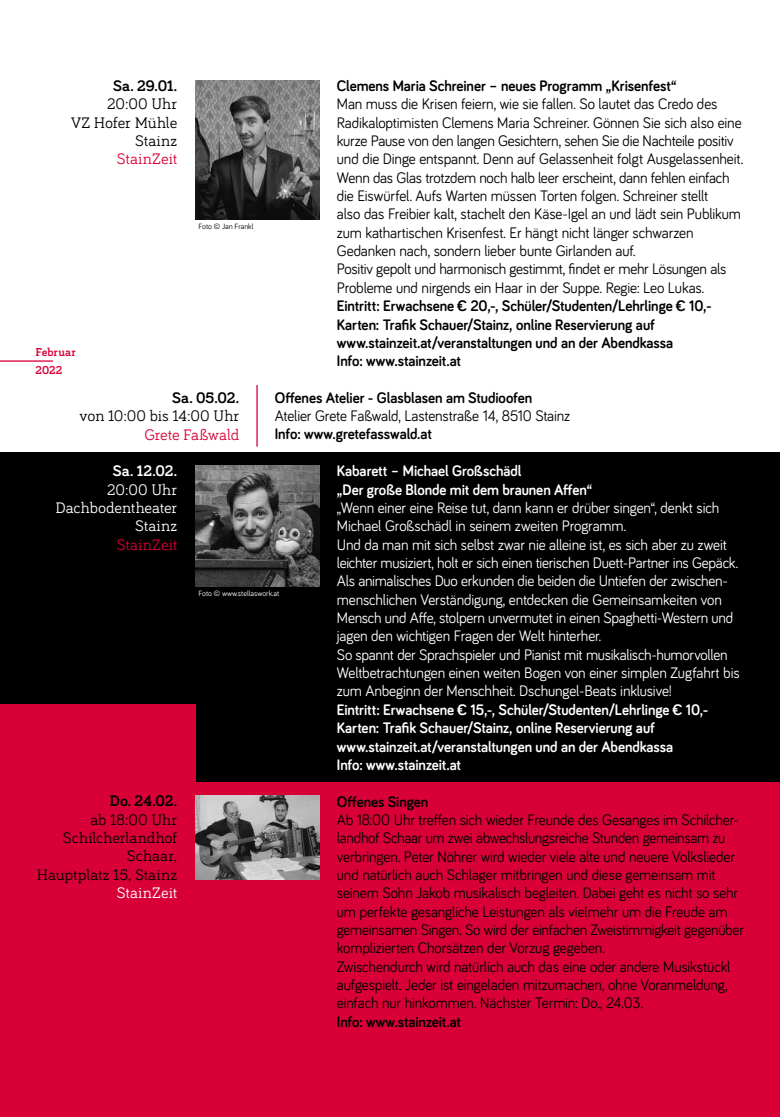
<style>
.page{position:relative;width:780px;height:1117px;background:#fff}
.page>*{position:absolute;margin:0;border:0;box-sizing:border-box;transform-origin:0 0}
.t1{font:15.75px/18.4px "Bariol";letter-spacing:-.01em;color:#000;scale:.95 1}
.t2{font:15.75px/18.4px "Bariol";letter-spacing:-.015em;color:#fff;scale:.95 1}
.t3{font:700 15.75px/18.4px "Bariol";letter-spacing:-.005em;color:#000;scale:.95 1}
.t4{font:700 15.75px/18.4px "Bariol";letter-spacing:-.005em;color:#fff;scale:.95 1}
.t5{font:15.75px/18.4px "Bariol Serif";color:#000;text-align:right}
.t6{font:15.75px/18.4px "Bariol Serif";color:#fff;text-align:right}
.t7{font:15.75px "Bariol Serif";color:#d80037}
.t8{font:700 15.75px "Bariol Serif";color:#000}
.t9{font:700 15.75px "Bariol Serif";color:#fff}
.t10{font:700 11.75px "Bariol Serif";letter-spacing:.005em;color:#d80037}
.t11{font:7.88px "Bariol";color:#fff}
.t12{font:7.88px "Bariol";color:#000}
</style>
<div class="page">
<div style="left:0;top:452px;width:198px;height:252px;background:#000"></div>
<div style="left:195px;top:452px;width:585px;height:330px;background:#000"></div>
<div style="left:0;top:704px;width:195px;height:82px;background:#d80037"></div>
<div style="left:0;top:782px;width:780px;height:334px;background:#d80037"></div>
<hr style="left:0;top:360px;width:53px;height:1px;background:#d80037">
<hr style="left:256px;top:385px;width:2px;height:61px;background:#d80037">
<img style="left:195px;top:795px;width:124px;height:84px">
<img style="left:195px;top:465px;width:124px;height:121px">
<img style="left:195px;top:80px;width:124px;height:139px">
<p class="t8" style="left:113px;top:75px;width:66px">Sa. 29.01.</p>
<p class="t5" style="left:71px;top:94px;width:108px">20:00 Uhr<br>VZ Hofer Mühle<br>Stainz</p>
<p class="t7" style="left:117px;top:148px;width:62px">StainZeit</p>
<p class="t12" style="left:198px;top:221px;width:56px">Foto © Jan Frankl</p>
<p class="t10" style="left:35px;top:343px;width:42px">Februar</p>
<p class="t10" style="left:35px;top:362px;width:28px">2022</p>
<p class="t8" style="left:172px;top:386px;width:69px">Sa. 05.02.</p>
<p class="t5" style="left:80px;top:405px;width:161px">von 10:00 bis 14:00 Uhr</p>
<p class="t7" style="left:144px;top:423px;width:96px">Grete Faßwald</p>
<p class="t3" style="left:337px;top:76px;width:359px">Clemens Maria Schreiner – neues Programm „Krisenfest“</p>
<p class="t1" style="left:337px;top:94px;width:429px">Man muss die Krisen feiern, wie sie fallen. So lautet das Credo des Radikaloptimisten Clemens Maria Schreiner. Gönnen Sie sich also eine kurze Pause von den langen Gesichtern, sehen Sie die Nachteile positiv und die Dinge entspannt. Denn auf Gelassenheit folgt Ausgelassenheit.<br>Wenn das Glas trotzdem noch halb leer erscheint, dann fehlen einfach die Eiswürfel. Aufs Warten müssen Torten folgen. Schreiner stellt<br>also das Freibier kalt, stachelt den Käse-Igel an und lädt sein Publikum zum kathartischen Krisenfest. Er hängt nicht länger schwarzen Gedanken nach, sondern lieber bunte Girlanden auf.<br>Positiv gepolt und harmonisch gestimmt, findet er mehr Lösungen als Probleme und nirgends ein Haar in der Suppe. Regie: Leo Lukas.</p>
<p class="t3" style="left:337px;top:296px;width:396px">Eintritt: Erwachsene € 20,-, Schüler/Studenten/Lehrlinge € 10,- Karten: Trafik Schauer/Stainz, online Reservierung auf www.stainzeit.at/veranstaltungen und an der Abendkassa<br>Info: www.stainzeit.at</p>
<p class="t3" style="left:275px;top:387px;width:272px">Offenes Atelier - Glasblasen am Studioofen</p>
<p class="t1" style="left:275px;top:406px;width:312px">Atelier Grete Faßwald, Lastenstraße 14, 8510 Stainz</p>
<p class="t3" style="left:275px;top:424px;width:167px">Info: www.gretefasswald.at</p>
<p class="t9" style="left:113px;top:460px;width:66px">Sa. 12.02.</p>
<p class="t6" style="left:55px;top:479px;width:123px">20:00 Uhr<br>Dachbodentheater<br>Stainz</p>
<p class="t7" style="left:117px;top:533px;width:62px">StainZeit</p>
<p class="t11" style="left:198px;top:588px;width:82px">Foto © www.stellaswork.at</p>
<p class="t8" style="left:110px;top:790px;width:69px">Do. 24.02.</p>
<p class="t5" style="left:37px;top:809px;width:142px">ab 18:00 Uhr<br>Schilcherlandhof<br>Schaar,<br>Hauptplatz 15, Stainz</p>
<p class="t6" style="left:117px;top:882px;width:62px">StainZeit</p>
<p class="t4" style="left:337px;top:461px;width:270px">Kabarett – Michael Großschädl<br>„Der große Blonde mit dem braunen Affen“</p>
<p class="t2" style="left:337px;top:497px;width:425px">„Wenn einer eine Reise tut, dann kann er drüber singen“, denkt sich Michael Großschädl in seinem zweiten Programm.<br>Und da man mit sich selbst zwar nie alleine ist, es sich aber zu zweit leichter musiziert, holt er sich einen tierischen Duett-Partner ins Gepäck.<br>Als animalisches Duo erkunden die beiden die Untiefen der zwischen&shy;menschlichen Verständigung, entdecken die Gemeinsamkeiten von Mensch und Affe, stolpern unvermutet in einen Spaghetti-Western und jagen den wichtigen Fragen der Welt hinterher.<br>So spannt der Sprachspieler und Pianist mit musikalisch-humorvollen Weltbetrachtungen einen weiten Bogen von einer simplen Zugfahrt bis zum Anbeginn der Menschheit. Dschungel-Beats inklusive!</p>
<p class="t4" style="left:337px;top:699px;width:392px">Eintritt: Erwachsene € 15,-, Schüler/Studenten/Lehrlinge € 10,- Karten: Trafik Schauer/Stainz, online Reservierung auf www.stainzeit.at/veranstaltungen und an der Abendkassa<br>Info: www.stainzeit.at</p>
<p class="t3" style="left:337px;top:791px;width:98px">Offenes Singen</p>
<p class="t1" style="left:337px;top:809px;width:430px">Ab 18:00 Uhr treffen sich wieder Freunde des Gesanges im Schilcher&shy;landhof Schaar um zwei abwechslungsreiche Stunden gemeinsam zu verbringen. Peter Nöhrer wird wieder viele alte und neuere Volkslieder und natürlich auch Schlager mitbringen und diese gemeinsam mit seinem Sohn Jakob musikalisch begleiten. Dabei geht es nicht so sehr um perfekte gesangliche Leistungen als vielmehr um die Freude am gemeinsamen Singen. So wird der einfachen Zweistimmigkeit gegenüber komplizierten Chorsätzen der Vorzug gegeben.<br>Zwischendurch wird natürlich auch das eine oder andere Musikstückl aufgespielt. Jeder ist eingeladen mitzumachen, ohne Voranmeldung, einfach nur hinkommen. Nächster Termin: Do., 24.03.</p>
<p class="t3" style="left:337px;top:1011px;width:132px">Info: www.stainzeit.at</p>
</div>
